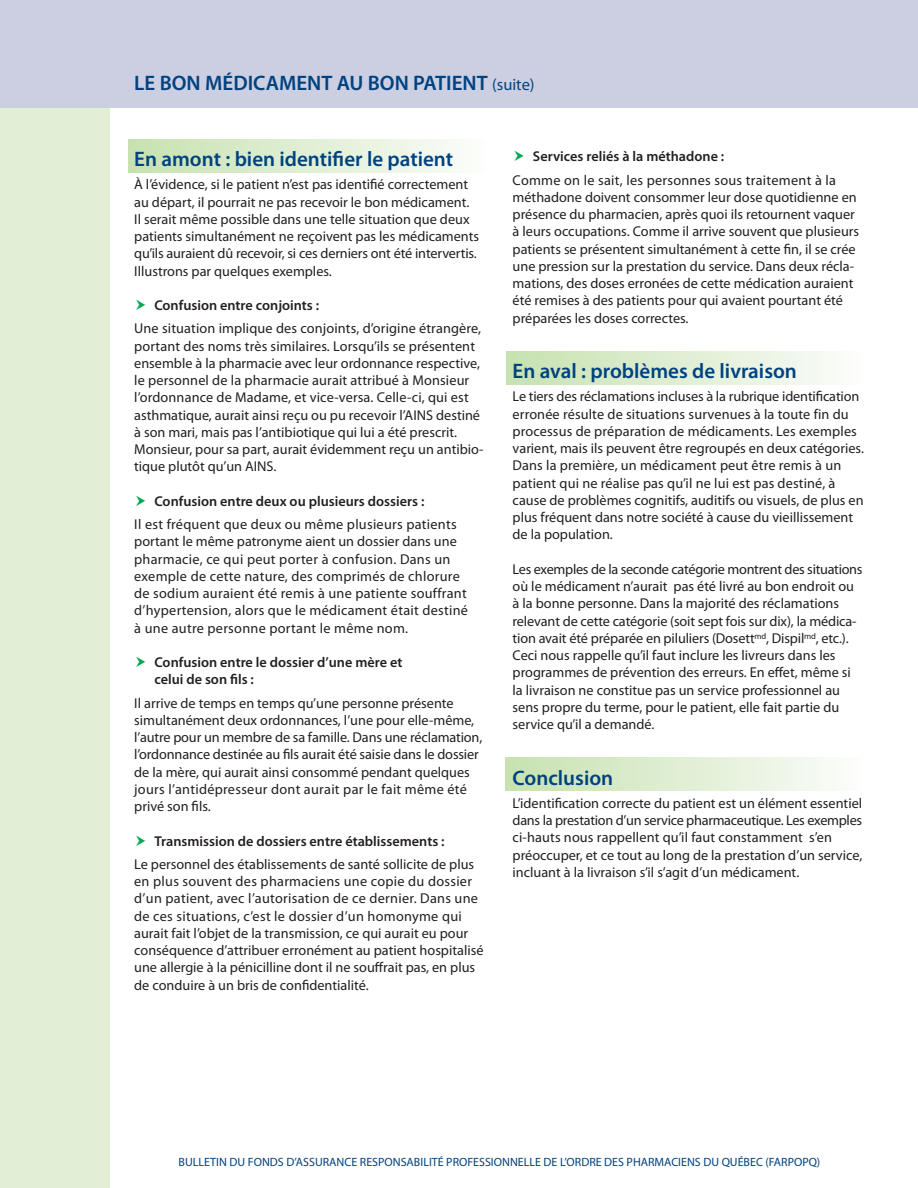
<style>
.page{position:relative;width:918px;height:1188px;background:#fff}
.page>*{position:absolute;margin:0;border:0;box-sizing:border-box;transform-origin:0 0}
.t1{font:600 21px "Myriad Pro";color:#004280}
.t2{font:14.25px/17.2px "Myriad Pro";color:#231f20}
.t3{font:14.25px/17.2px "Myriad Pro";letter-spacing:.02em;color:#231f20}
.t4{font:600 14.25px/17.2px "Myriad Pro";color:#231f20}
.t5{font:12px "Myriad Pro";color:#004280}
.s1{font-weight:400;font-size:16.5px}
</style>
<div class="page">
<div style="left:129px;top:140px;width:356px;height:33px;background:linear-gradient(to right,#c7e1af,#fbfdfa)"></div>
<div style="left:507px;top:351px;width:355px;height:33px;background:linear-gradient(to right,#c7e1af,#fbfdfa)"></div>
<div style="left:506px;top:758px;width:356px;height:33px;background:linear-gradient(to right,#c7e1af,#fbfdfa)"></div>
<div style="left:0;top:70px;width:109px;height:1118px;background:#e0efd5"></div>
<div style="left:0;top:0;width:918px;height:108px;background:#cccfe1"></div>
<h1 class="t1" style="left:134px;top:75px;width:402px">LE BON MÉDICAMENT AU BON PATIENT <span class="s1">(suite)</span></h1>
<h1 class="t1" style="left:134px;top:151px;width:321px">En amont : bien identifier le patient</h1>
<p class="t2" style="left:134px;top:177px;width:346px">À l’évidence, si le patient n’est pas identifié correctement au départ, il pourrait ne pas recevoir le bon médicament.<br>Il serait même possible dans une telle situation que deux patients simultanément ne reçoivent pas les médicaments qu’ils auraient dû recevoir, si ces derniers ont été intervertis.<br>Illustrons par quelques exemples.</p>
<p class="t4" style="left:154px;top:298px;width:166px">Confusion entre conjoints :</p>
<p class="t2" style="left:134px;top:321px;width:351px">Une situation implique des conjoints, d’origine étrangère, portant des noms très similaires. Lorsqu’ils se présentent ensemble à la pharmacie avec leur ordonnance respective, le personnel de la pharmacie aurait attribué à Monsieur l’ordonnance de Madame, et vice-versa. Celle-ci, qui est asthmatique, aurait ainsi reçu ou pu recevoir l’AINS destiné à son mari, mais pas l’antibiotique qui lui a été prescrit.<br>Monsieur, pour sa part, aurait évidemment reçu un antibio&shy;tique plutôt qu’un AINS.</p>
<p class="t4" style="left:154px;top:494px;width:271px">Confusion entre deux ou plusieurs dossiers :</p>
<p class="t3" style="left:134px;top:517px;width:335px">Il est fréquent que deux ou même plusieurs patients portant le même patronyme aient un dossier dans une pharmacie, ce qui peut porter à confusion. Dans un exemple de cette nature, des comprimés de chlorure de sodium auraient été remis à une patiente souffrant d’hypertension, alors que le médicament était destiné à une autre personne portant le même nom.</p>
<p class="t4" style="left:154px;top:655px;width:249px">Confusion entre le dossier d’une mère et celui de son fils :</p>
<p class="t2" style="left:134px;top:696px;width:350px">Il arrive de temps en temps qu’une personne présente simultanément deux ordonnances, l’une pour elle-même, l’autre pour un membre de sa famille. Dans une réclamation, l’ordonnance destinée au fils aurait été saisie dans le dossier de la mère, qui aurait ainsi consommé pendant quelques jours l’antidépresseur dont aurait par le fait même été privé son fils.</p>
<p class="t4" style="left:154px;top:834px;width:292px">Transmission de dossiers entre établissements :</p>
<p class="t2" style="left:134px;top:857px;width:351px">Le personnel des établissements de santé sollicite de plus en plus souvent des pharmaciens une copie du dossier d’un patient, avec l’autorisation de ce dernier. Dans une de ces situations, c’est le dossier d’un homonyme qui aurait fait l’objet de la transmission, ce qui aurait eu pour conséquence d’attribuer erronément au patient hospitalisé une allergie à la pénicilline dont il ne souffrait pas, en plus de conduire à un bris de confidentialité.</p>
<p class="t4" style="left:533px;top:149px;width:193px">Services reliés à la méthadone :</p>
<p class="t2" style="left:513px;top:173px;width:348px">Comme on le sait, les personnes sous traitement à la méthadone doivent consommer leur dose quotidienne en présence du pharmacien, après quoi ils retournent vaquer à leurs occupations. Comme il arrive souvent que plusieurs patients se présentent simultanément à cette fin, il se crée une pression sur la prestation du service. Dans deux récla&shy;mations, des doses erronées de cette médication auraient été remises à des patients pour qui avaient pourtant été préparées les doses correctes.</p>
<h1 class="t1" style="left:513px;top:363px;width:286px">En aval : problèmes de livraison</h1>
<p class="t2" style="left:513px;top:389px;width:353px">Le tiers des réclamations incluses à la rubrique identification erronée résulte de situations survenues à la toute fin du processus de préparation de médicaments. Les exemples varient, mais ils peuvent être regroupés en deux catégories.<br>Dans la première, un médicament peut être remis à un patient qui ne réalise pas qu’il ne lui est pas destiné, à cause de problèmes cognitifs, auditifs ou visuels, de plus en plus fréquent dans notre société à cause du vieillissement de la population.</p>
<p class="t2" style="left:513px;top:562px;width:351px">Les exemples de la seconde catégorie montrent des situations où le médicament n’aurait pas été livré au bon endroit ou à la bonne personne. Dans la majorité des réclamations relevant de cette catégorie (soit sept fois sur dix), la médica&shy;tion avait été préparée en piluliers (Dosett<sup>md</sup>, Dispil<sup>md</sup>, etc.).<br>Ceci nous rappelle qu’il faut inclure les livreurs dans les programmes de prévention des erreurs. En effet, même si la livraison ne constitue pas un service professionnel au sens propre du terme, pour le patient, elle fait partie du service qu’il a demandé.</p>
<h1 class="t1" style="left:513px;top:770px;width:102px">Conclusion</h1>
<p class="t2" style="left:513px;top:796px;width:351px">L’identification correcte du patient est un élément essentiel dans la prestation d’un service pharmaceutique. Les exemples ci-hauts nous rappellent qu’il faut constamment s’en préoccuper, et ce tout au long de la prestation d’un service, incluant à la livraison s’il s’agit d’un médicament.</p>
<p class="t5" style="left:179px;top:1157px;width:643px">BULLETIN DU FONDS D’ASSURANCE RESPONSABILITÉ PROFESSIONNELLE DE L’ORDRE DES PHARMACIENS DU QUÉBEC (FARPOPQ)</p>
</div>
